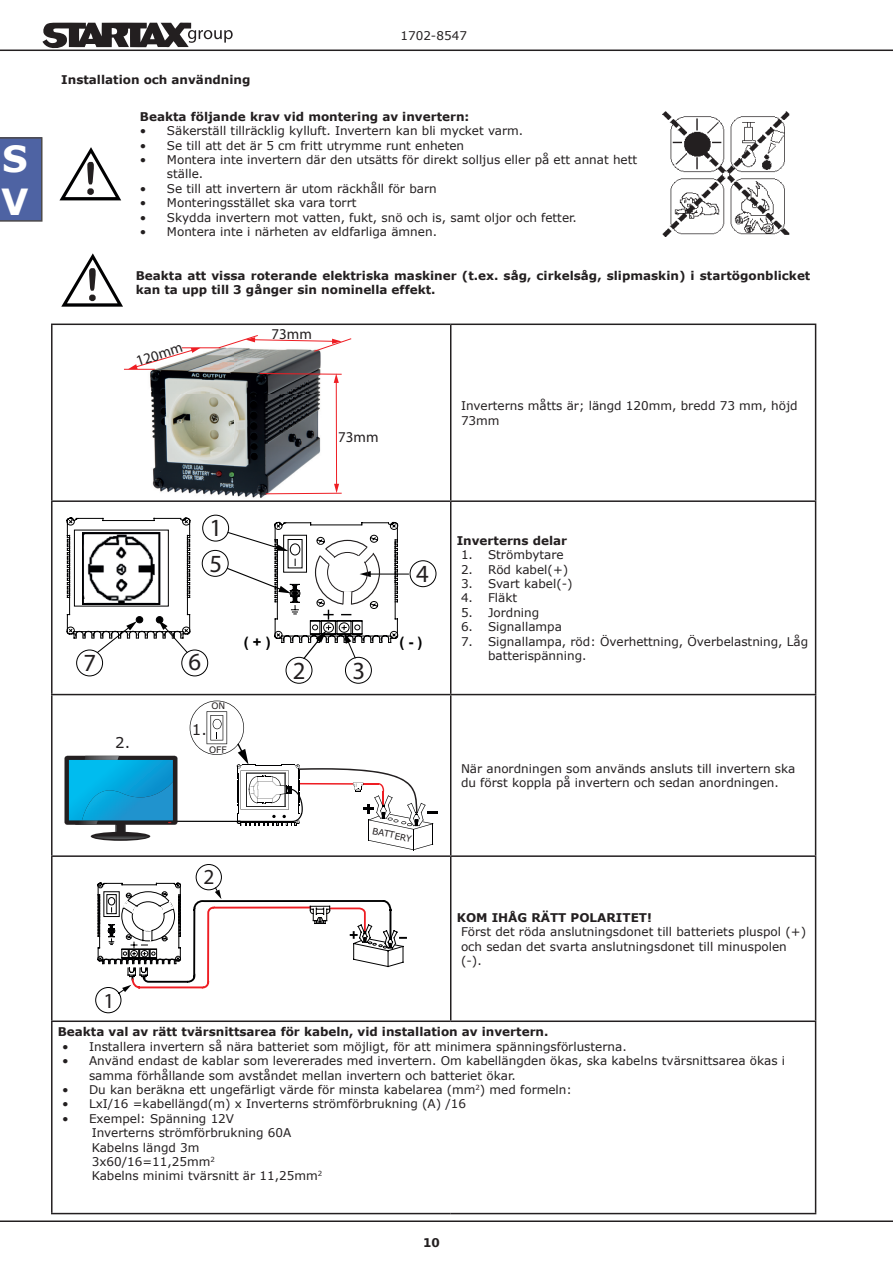
<style>
.page{position:relative;width:893px;height:1263px;background:#fff}
.page>*{position:absolute;margin:0;border:0;box-sizing:border-box;transform-origin:0 0}
.t1{font:700 36px/43.2px "Verdana";color:#fff}
.t2{font:24.75px "Myriad Pro";color:#231f20}
.t3{font:21.45px "Myriad Pro";color:#231f20}
.t4{font:15px "Myriad Pro";color:#231f20}
.t5{font:15px "Verdana";color:#231f20}
.t6{font:700 14.25px "Arial";color:#000001;scale:1.04 1}
.Käyttöohjeteksti{font:12px/14.4px "Verdana";color:#231f20}
.Käyttöohjeteksti_BOL{font:700 12px/14.4px "Verdana";color:#231f20}
.Käyttöohjeteksti-2{font:700 12px "Verdana";color:#231f20}
.Käyttöohjeotsikko_H1{font:700 12px "Verdana";color:#231f20}
.t7{font:700 12px "DejaVu Sans";color:#231f20}
.t8{font:9px "Verdana";color:#231f20}
</style>
<div class="page">
<hr style="left:0;top:50px;width:893px;height:1px;background:#231f20">
<hr style="left:0;top:1220px;width:893px;height:2px;background:#231f20">
<svg style="left:0;top:137px;width:43px;height:85px"></svg>
<svg style="left:42px;top:23px;width:191px;height:26px"></svg>
<img style="left:662px;top:111px;width:128px;height:125px">
<svg style="left:61px;top:253px;width:62px;height:54px"></svg>
<hr style="left:51px;top:324px;width:400px;height:1px;background:#231f20">
<hr style="left:51px;top:325px;width:2px;height:175px;background:#231f20">
<hr style="left:451px;top:324px;width:365px;height:1px;background:#231f20">
<hr style="left:450px;top:325px;width:1px;height:175px;background:#231f20">
<hr style="left:815px;top:325px;width:1px;height:175px;background:#231f20">
<hr style="left:51px;top:500px;width:400px;height:2px;background:#231f20">
<hr style="left:51px;top:502px;width:2px;height:192px;background:#231f20">
<hr style="left:451px;top:500px;width:365px;height:2px;background:#231f20">
<hr style="left:450px;top:502px;width:1px;height:192px;background:#231f20">
<hr style="left:815px;top:502px;width:1px;height:192px;background:#231f20">
<hr style="left:51px;top:694px;width:400px;height:1px;background:#231f20">
<hr style="left:51px;top:695px;width:2px;height:160px;background:#231f20">
<hr style="left:451px;top:694px;width:365px;height:1px;background:#231f20">
<hr style="left:450px;top:695px;width:1px;height:160px;background:#231f20">
<hr style="left:815px;top:695px;width:1px;height:160px;background:#231f20">
<hr style="left:51px;top:855px;width:400px;height:2px;background:#231f20">
<hr style="left:51px;top:857px;width:2px;height:163px;background:#231f20">
<hr style="left:451px;top:855px;width:365px;height:2px;background:#231f20">
<hr style="left:450px;top:857px;width:1px;height:163px;background:#231f20">
<hr style="left:815px;top:857px;width:1px;height:163px;background:#231f20">
<hr style="left:51px;top:1020px;width:400px;height:2px;background:#231f20">
<hr style="left:51px;top:1022px;width:2px;height:191px;background:#231f20">
<hr style="left:451px;top:1020px;width:365px;height:2px;background:#231f20">
<hr style="left:815px;top:1022px;width:1px;height:191px;background:#231f20">
<hr style="left:51px;top:1213px;width:400px;height:1px;background:#231f20">
<hr style="left:451px;top:1213px;width:365px;height:1px;background:#231f20">
<svg style="left:59px;top:147px;width:62px;height:53px"></svg>
<img style="left:150px;top:348px;width:171px;height:151px">
<svg style="left:218px;top:335px;width:134px;height:17px"></svg>
<svg style="left:259px;top:373px;width:83px;height:122px"></svg>
<hr style="left:124px;top:369px;width:31px;height:1px;background:#ee1d23">
<hr style="left:182px;top:347px;width:39px;height:1px;background:#ee1d23">
<svg style="left:128px;top:348px;width:73px;height:21px"></svg>
<div style="left:202px;top:515px;width:27px;height:26px;border:1px solid #000001;border-radius:50%"></div>
<svg style="left:66px;top:517px;width:371px;height:167px"></svg>
<div style="left:202px;top:550px;width:27px;height:27px;border:1px solid #000001;border-radius:50%"></div>
<svg style="left:65px;top:701px;width:373px;height:149px"></svg>
<svg style="left:95px;top:864px;width:312px;height:149px"></svg>
<h1 class="t1" style="left:1px;top:136px;width:29px">S<br>V</h1>
<p class="Käyttöohjeteksti" style="left:400px;top:28px;width:68px">1702-8547</p>
<p class="Käyttöohjeotsikko_H1" style="left:61px;top:71px;width:191px">Installation och användning</p>
<p class="Käyttöohjeteksti-2" style="left:140px;top:108px;width:331px">Beakta följande krav vid montering av invertern:</p>
<p class="Käyttöohjeteksti" style="left:140px;top:123px;width:385px">• Säkerställ tillräcklig kylluft. Invertern kan bli mycket varm.</p>
<p class="Käyttöohjeteksti" style="left:140px;top:138px;width:326px">• Se till att det är 5 cm fritt utrymme runt enheten</p>
<p class="Käyttöohjeteksti" style="left:167px;top:152px;width:472px;text-indent:-27px">• Montera inte invertern där den utsätts för direkt solljus eller på ett annat hett ställe.</p>
<p class="Käyttöohjeteksti" style="left:140px;top:181px;width:298px">• Se till att invertern är utom räckhåll för barn</p>
<p class="Käyttöohjeteksti" style="left:140px;top:195px;width:218px">• Monteringsstället ska vara torrt</p>
<p class="Käyttöohjeteksti" style="left:140px;top:210px;width:438px">• Skydda invertern mot vatten, fukt, snö och is, samt oljor och fetter.</p>
<p class="Käyttöohjeteksti" style="left:140px;top:224px;width:299px">• Montera inte i närheten av eldfarliga ämnen.</p>
<p class="Käyttöohjeteksti_BOL" style="left:136px;top:268px;width:676px">Beakta att vissa roterande elektriska maskiner (t.ex. såg, cirkelsåg, slipmaskin) i startögonblicket kan ta upp till 3 gånger sin nominella effekt.</p>
<p class="t4" style="left:134px;top:353px;width:50px;rotate:-18deg">120mm</p>
<p class="t4" style="left:271px;top:324px;width:42px">73mm</p>
<p class="t4" style="left:338px;top:428px;width:42px">73mm</p>
<p class="Käyttöohjeteksti" style="left:461px;top:398px;width:338px">Inverterns måtts är; längd 120mm, bredd 73 mm, höjd<br>73mm</p>
<p class="t2" style="left:209px;top:512px;width:14px">1</p>
<p class="t2" style="left:209px;top:549px;width:14px">5</p>
<p class="t2" style="left:416px;top:558px;width:14px">4</p>
<p class="t2" style="left:84px;top:648px;width:14px">7</p>
<p class="t2" style="left:188px;top:647px;width:14px">6</p>
<p class="t5" style="left:115px;top:732px;width:16px">2.</p>
<p class="t8" style="left:212px;top:700px;width:15px">ON</p>
<p class="t8" style="left:209px;top:743px;width:19px">OFF</p>
<p class="t5" style="left:192px;top:719px;width:16px">1.</p>
<p class="t6" style="left:244px;top:632px;width:27px">( + )</p>
<p class="t6" style="left:400px;top:632px;width:24px">( - )</p>
<p class="t2" style="left:293px;top:655px;width:14px">2</p>
<p class="t2" style="left:353px;top:655px;width:14px">3</p>
<p class="t3" style="left:203px;top:863px;width:12px">2</p>
<p class="t8" style="left:374px;top:824px;width:41px;rotate:12deg">BATTERY</p>
<p class="t3" style="left:103px;top:987px;width:12px">1</p>
<p class="Käyttöohjeteksti_BOL" style="left:457px;top:533px;width:112px">Inverterns delar</p>
<p class="Käyttöohjeteksti" style="left:461px;top:548px;width:104px">1. Strömbytare</p>
<p class="Käyttöohjeteksti" style="left:461px;top:562px;width:109px">2. Röd kabel(+)</p>
<p class="Käyttöohjeteksti" style="left:461px;top:576px;width:113px">3. Svart kabel(-)</p>
<p class="Käyttöohjeteksti" style="left:461px;top:591px;width:58px">4. Fläkt</p>
<p class="Käyttöohjeteksti" style="left:461px;top:605px;width:80px">5. Jordning</p>
<p class="Käyttöohjeteksti" style="left:461px;top:620px;width:102px">6. Signallampa</p>
<p class="Käyttöohjeteksti" style="left:488px;top:634px;width:322px;text-indent:-27px">7. Signallampa, röd: Överhettning, Överbelastning, Låg batterispänning.</p>
<p class="Käyttöohjeteksti" style="left:461px;top:761px;width:336px">När anordningen som används ansluts till invertern ska du först koppla på invertern och sedan anordningen.</p>
<p class="Käyttöohjeteksti_BOL" style="left:457px;top:910px;width:197px">KOM IHÅG RÄTT POLARITET!</p>
<p class="Käyttöohjeteksti" style="left:461px;top:924px;width:347px">Först det röda anslutningsdonet till batteriets pluspol (+) och sedan det svarta anslutningsdonet till minuspolen (-).</p>
<p class="Käyttöohjeteksti_BOL" style="left:58px;top:1025px;width:492px">Beakta val av rätt tvärsnittsarea för kabeln, vid installation av invertern.</p>
<p class="Käyttöohjeteksti" style="left:62px;top:1039px;width:566px">• Installera invertern så nära batteriet som möjligt, för att minimera spänningsförlusterna.</p>
<p class="Käyttöohjeteksti" style="left:89px;top:1053px;width:698px;text-indent:-27px">• Använd endast de kablar som levererades med invertern. Om kabellängden ökas, ska kabelns tvärsnittsarea ökas i samma förhållande som avståndet mellan invertern och batteriet ökar.</p>
<p class="Käyttöohjeteksti" style="left:62px;top:1082px;width:511px">• Du kan beräkna ett ungefärligt värde för minsta kabelarea (mm<sup>2</sup>) med formeln:</p>
<p class="Käyttöohjeteksti" style="left:62px;top:1097px;width:406px">• LxI/16 =kabellängd(m) x Inverterns strömförbrukning (A) /16</p>
<p class="Käyttöohjeteksti" style="left:62px;top:1111px;width:174px">• Exempel: Spänning 12V</p>
<p class="Käyttöohjeteksti" style="left:92px;top:1125px;width:201px">Inverterns strömförbrukning 60A</p>
<p class="Käyttöohjeteksti" style="left:92px;top:1140px;width:109px">Kabelns längd 3m</p>
<p class="Käyttöohjeteksti" style="left:92px;top:1154px;width:125px">3x60/16=11,25mm<sup>2</sup></p>
<p class="Käyttöohjeteksti" style="left:92px;top:1169px;width:232px">Kabelns minimi tvärsnitt är 11,25mm<sup>2</sup></p>
<p class="t7" style="left:423px;top:1232px;width:18px">10</p>
</div>
